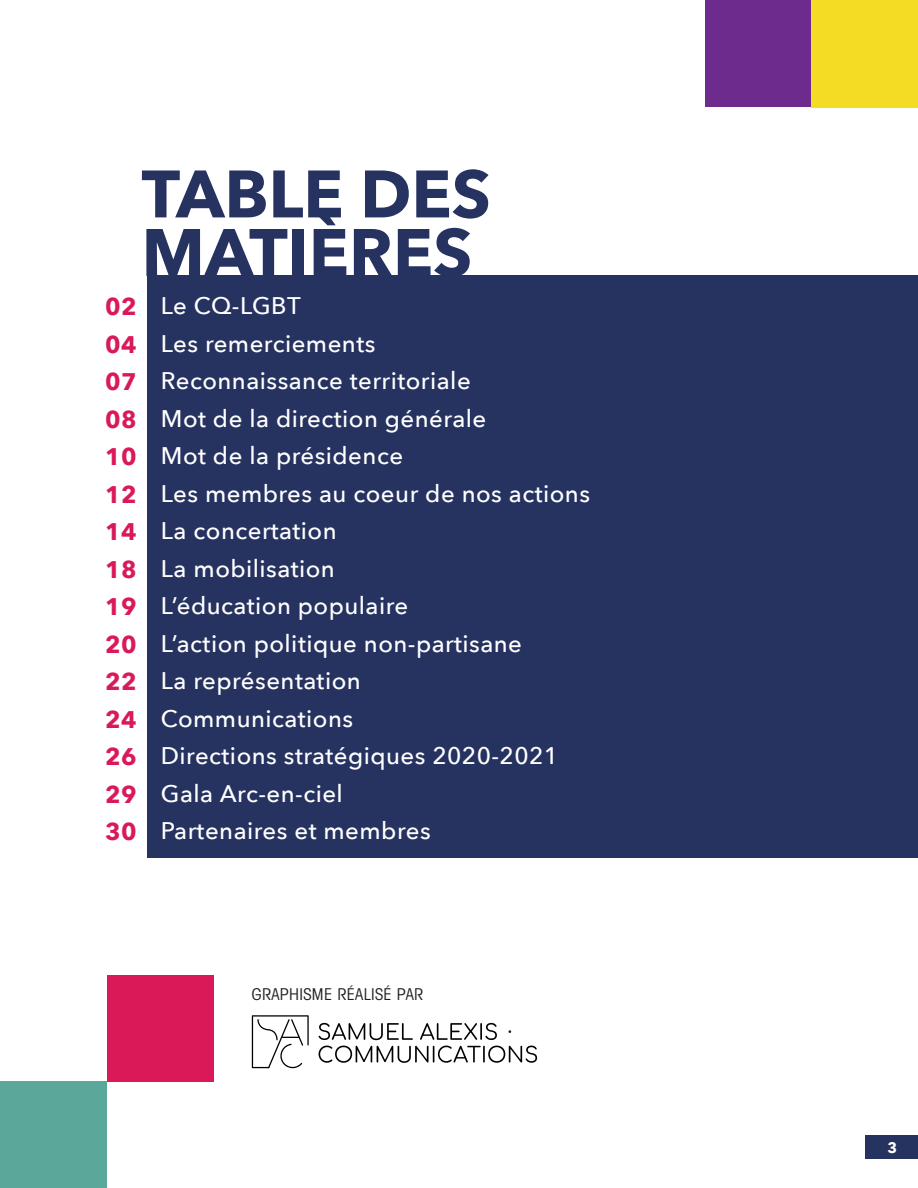
<style>
.page{position:relative;width:918px;height:1188px;background:#fff}
.page>*{position:absolute;margin:0;border:0;box-sizing:border-box;transform-origin:0 0}
.t1{font:700 66.3px/58.5px "Avenir Next";color:#263260}
.t2{font:500 24px/37.5px "Avenir Next";letter-spacing:.02em;color:#fff}
.t3{font:700 24px/37.5px "Avenir Next";letter-spacing:.02em;color:#da1958;text-align:justify}
.t4{font:condensed 16.35px "Avant Garde";letter-spacing:.02em;color:#231f20}
.t5{font:700 15px "Avenir Next";color:#fff}
</style>
<div class="page">
<div style="left:865px;top:1136px;width:53px;height:23px;background:#263260"></div>
<div style="left:148px;top:275px;width:770px;height:583px;background:#263260"></div>
<svg style="left:252px;top:1015px;width:57px;height:53px"></svg>
<svg style="left:319px;top:1023px;width:94px;height:17px"></svg>
<svg style="left:420px;top:1023px;width:77px;height:17px"></svg>
<svg style="left:319px;top:1046px;width:218px;height:17px"></svg>
<div style="left:0;top:1082px;width:107px;height:106px;background:#5ba89a"></div>
<div style="left:706px;top:0;width:106px;height:106px;background:#6d2b8e"></div>
<div style="left:108px;top:976px;width:106px;height:106px;background:#da1958"></div>
<div style="left:812px;top:0;width:106px;height:107px;background:#f5dc24"></div>
<h1 class="t1" style="left:142px;top:164px;width:351px">TABLE DES<br>MATIÈRES</h1>
<p class="t3" style="left:105px;top:288px;width:33px">02<br>04<br>07<br>08<br>10<br>12<br>14<br>18<br>19<br>20<br>22<br>24<br>26<br>29<br>30</p>
<p class="t2" style="left:161px;top:287px;width:431px">Le CQ-LGBT<br>Les remerciements<br>Reconnaissance territoriale<br>Mot de la direction générale<br>Mot de la présidence<br>Les membres au coeur de nos actions<br>La concertation<br>La mobilisation<br>L’éducation populaire<br>L’action politique non-partisane<br>La représentation<br>Communications<br>Directions stratégiques 2020-2021<br>Gala Arc-en-ciel<br>Partenaires et membres</p>
<p class="t4" style="left:252px;top:984px;width:173px">GRAPHISME RÉALISÉ PAR</p>
<p class="t5" style="left:887px;top:1135px;width:11px">3</p>
</div>
